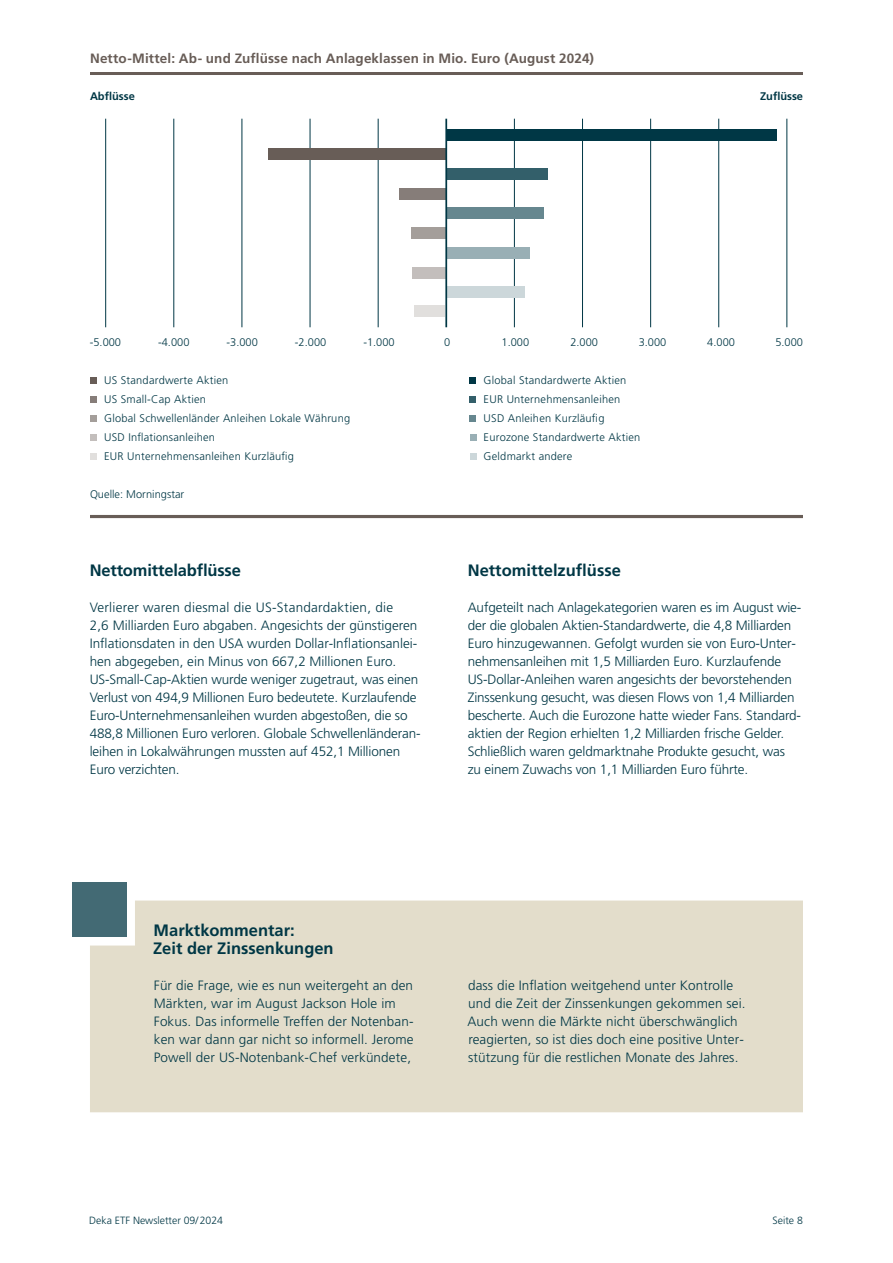
<style>
.page{position:relative;width:893px;height:1263px;background:#fff}
.page>*{position:absolute;margin:0;border:0;box-sizing:border-box;transform-origin:0 0}
.t1{font:700 16.5px/18px "Deka Frutiger OTPS";color:#003745}
.t2{font:300 13.5px/18px "Deka Frutiger OTPS";letter-spacing:-.01em;color:#003745}
.t3{font:300 13.5px/18px "Deka Frutiger OTPS";letter-spacing:.01em;color:#003745}
.t4{font:700 13.5px "Deka Frutiger OTPS";letter-spacing:.01em;color:#685d57}
.t5{font:300 11.1px/18.9px "Deka Frutiger OTPS";letter-spacing:.02em;color:#003745}
.t6{font:300 11.1px "Deka Frutiger OTPS";color:#003745}
.t7{font:700 11.1px "Deka Frutiger OTPS";color:#003745}
.t8{font:300 10.5px "Deka Frutiger OTPS";color:#003745}
</style>
<div class="page">
<hr style="left:90px;top:72px;width:713px;height:3px;background:#685d57">
<hr style="left:90px;top:515px;width:713px;height:3px;background:#685d57">
<div style="left:469px;top:377px;width:7px;height:7px;background:#003745"></div>
<div style="left:469px;top:396px;width:7px;height:7px;background:#335f6a"></div>
<div style="left:469px;top:415px;width:7px;height:7px;background:#66878f"></div>
<div style="left:470px;top:434px;width:6px;height:7px;background:#99afb5"></div>
<div style="left:470px;top:453px;width:6px;height:7px;background:#ccd7da"></div>
<hr style="left:514px;top:119px;width:1px;height:208px;background:#003745">
<hr style="left:787px;top:119px;width:1px;height:208px;background:#003745">
<hr style="left:650px;top:119px;width:1px;height:208px;background:#003745">
<hr style="left:718px;top:119px;width:1px;height:208px;background:#003745">
<hr style="left:582px;top:119px;width:1px;height:208px;background:#003745">
<div style="left:447px;top:129px;width:329px;height:11px;background:#003745"></div>
<div style="left:446px;top:168px;width:102px;height:12px;background:#335f6a"></div>
<div style="left:446px;top:208px;width:98px;height:11px;background:#66878f"></div>
<div style="left:446px;top:247px;width:84px;height:11px;background:#99afb5"></div>
<div style="left:446px;top:287px;width:79px;height:11px;background:#ccd7da"></div>
<div style="left:90px;top:377px;width:7px;height:7px;background:#685d57"></div>
<div style="left:90px;top:396px;width:7px;height:7px;background:#867d79"></div>
<div style="left:90px;top:415px;width:7px;height:7px;background:#a49e9a"></div>
<div style="left:90px;top:434px;width:7px;height:7px;background:#c3bebc"></div>
<div style="left:90px;top:453px;width:7px;height:7px;background:#e1dfdd"></div>
<hr style="left:378px;top:119px;width:1px;height:208px;background:#003745">
<hr style="left:105px;top:119px;width:1px;height:208px;background:#003745">
<hr style="left:173px;top:119px;width:1px;height:208px;background:#003745">
<hr style="left:310px;top:119px;width:1px;height:208px;background:#003745">
<hr style="left:242px;top:119px;width:1px;height:208px;background:#003745">
<div style="left:268px;top:149px;width:177px;height:11px;background:#685d57"></div>
<div style="left:399px;top:188px;width:46px;height:11px;background:#867d79"></div>
<div style="left:411px;top:228px;width:34px;height:11px;background:#a49e9a"></div>
<div style="left:412px;top:267px;width:33px;height:11px;background:#c3bebc"></div>
<div style="left:415px;top:306px;width:30px;height:11px;background:#e1dfdd"></div>
<hr style="left:445px;top:119px;width:2px;height:208px;background:#003745">
<div style="left:72px;top:882px;width:54px;height:54px;background:#436a74"></div>
<div style="left:90px;top:900px;width:713px;height:212px;background:#e3ddcb"></div>
<p class="t4" style="left:90px;top:50px;width:506px">Netto-Mittel: Ab- und Zuflüsse nach Anlageklassen in Mio. Euro (August 2024)</p>
<p class="t7" style="left:90px;top:89px;width:46px">Abflüsse</p>
<p class="t7" style="left:760px;top:89px;width:45px">Zuflüsse</p>
<p class="t5" style="left:90px;top:333px;width:33px">-5.000</p>
<p class="t5" style="left:158px;top:333px;width:33px">-4.000</p>
<p class="t5" style="left:227px;top:333px;width:33px">-3.000</p>
<p class="t5" style="left:295px;top:333px;width:33px">-2.000</p>
<p class="t5" style="left:363px;top:333px;width:33px">-1.000</p>
<p class="t5" style="left:104px;top:371px;width:247px">US Standardwerte Aktien<br>US Small-Cap Aktien<br>Global Schwellenländer Anleihen Lokale Währung<br>USD Inflationsanleihen<br>EUR Unternehmensanleihen Kurzläufig</p>
<p class="t6" style="left:90px;top:487px;width:96px">Quelle: Morningstar</p>
<p class="t5" style="left:444px;top:333px;width:8px">0</p>
<p class="t5" style="left:502px;top:333px;width:29px">1.000</p>
<p class="t5" style="left:570px;top:333px;width:29px">2.000</p>
<p class="t5" style="left:639px;top:333px;width:29px">3.000</p>
<p class="t5" style="left:707px;top:333px;width:29px">4.000</p>
<p class="t5" style="left:775px;top:333px;width:29px">5.000</p>
<p class="t5" style="left:484px;top:371px;width:158px">Global Standardwerte Aktien<br>EUR Unternehmensanleihen<br>USD Anleihen Kurzläufig<br>Eurozone Standardwerte Aktien<br>Geldmarkt andere</p>
<p class="t1" style="left:90px;top:561px;width:153px">Nettomittelabflüsse</p>
<p class="t2" style="left:90px;top:598px;width:333px">Verlierer waren diesmal die US-Standardaktien, die<br>2,6 Milliarden Euro abgaben. Angesichts der günstigeren Inflationsdaten in den USA wurden Dollar-Inflationsanlei&shy;hen abgegeben, ein Minus von 667,2 Millionen Euro.<br>US-Small-Cap-Aktien wurde weniger zugetraut, was einen Verlust von 494,9 Millionen Euro bedeutete. Kurzlaufende Euro-Unternehmensanleihen wurden abgestoßen, die so 488,8 Millionen Euro verloren. Globale Schwellenländeran&shy;leihen in Lokalwährungen mussten auf 452,1 Millionen Euro verzichten.</p>
<p class="t1" style="left:468px;top:561px;width:155px">Nettomittelzuflüsse</p>
<p class="t2" style="left:468px;top:598px;width:335px">Aufgeteilt nach Anlagekategorien waren es im August wie&shy;der die globalen Aktien-Standardwerte, die 4,8 Milliarden Euro hinzugewannen. Gefolgt wurden sie von Euro-Unter&shy;nehmensanleihen mit 1,5 Milliarden Euro. Kurzlaufende US-Dollar-Anleihen waren angesichts der bevorstehenden Zinssenkung gesucht, was diesen Flows von 1,4 Milliarden bescherte. Auch die Eurozone hatte wieder Fans. Standard&shy;aktien der Region erhielten 1,2 Milliarden frische Gelder.<br>Schließlich waren geldmarktnahe Produkte gesucht, was zu einem Zuwachs von 1,1 Milliarden Euro führte.</p>
<p class="t1" style="left:153px;top:921px;width:182px">Marktkommentar:<br>Zeit der Zinssenkungen</p>
<p class="t3" style="left:154px;top:976px;width:261px">Für die Frage, wie es nun weitergeht an den Märkten, war im August Jackson Hole im Fokus. Das informelle Treffen der Notenban&shy;ken war dann gar nicht so informell. Jerome Powell der US-Notenbank-Chef verkündete,</p>
<p class="t3" style="left:467px;top:976px;width:280px">dass die Inflation weitgehend unter Kontrolle und die Zeit der Zinssenkungen gekommen sei.<br>Auch wenn die Märkte nicht überschwänglich reagierten, so ist dies doch eine positive Unter&shy;stützung für die restlichen Monate des Jahres.</p>
<p class="t8" style="left:89px;top:1214px;width:135px">Deka ETF Newsletter 09/2024</p>
<p class="t8" style="left:773px;top:1214px;width:32px">Seite 8</p>
</div>
